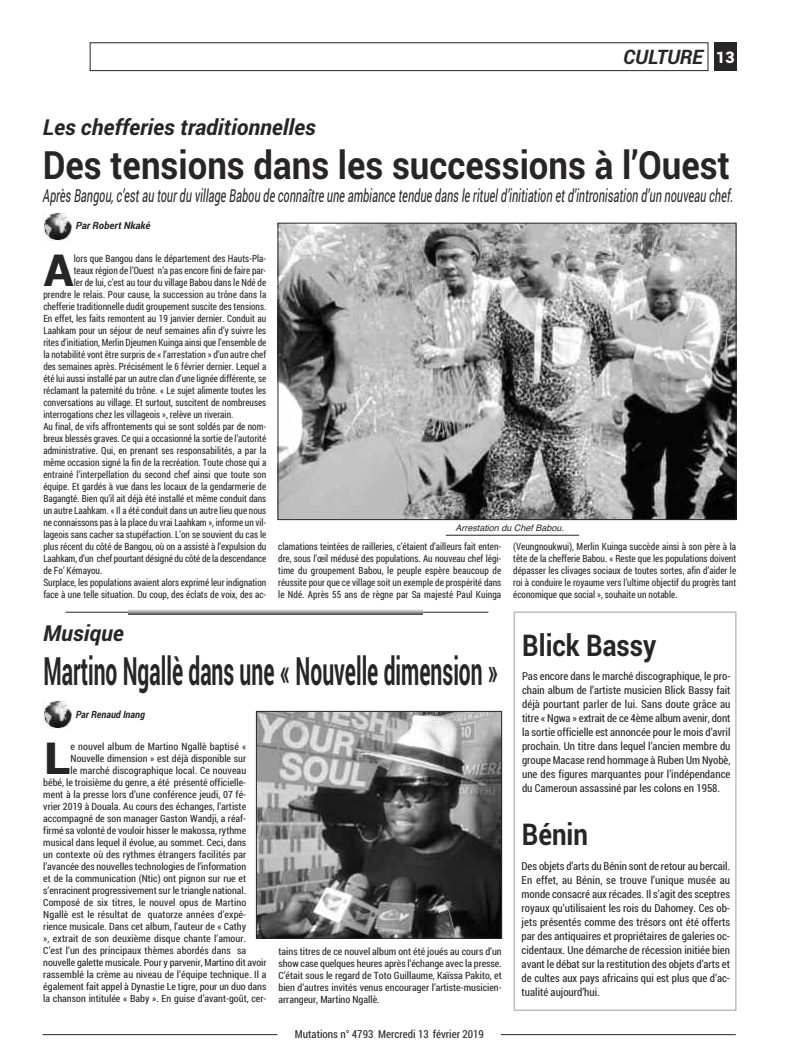
<style>
.page{position:relative;width:808px;height:1063px;background:#fff}
.page>*{position:absolute;margin:0;border:0;box-sizing:border-box;transform-origin:0 0}
.t1{font:700 42.8px "Verdana";color:#272526;scale:.92 1}
.t2{font:700 42.8px "Verdana";color:#272526}
.t3{font:700 39px "Roboto";color:#272526;scale:.54 1}
.t4{font:700 39px "Roboto";color:#272526;scale:.89 1}
.t5{font:700 30px "Roboto";color:#272526;scale:.86 1}
.t6{font:italic 700 22px "Roboto";color:#272526}
.t7{font:italic 700 20px "Roboto";color:#272526}
.t8{font:italic 18px "Roboto";color:#272526;scale:.64 1}
.t9{font:11px/14px "Roboto Condensed";color:#272526;text-align:justify}
.t10{font:10px/12px "Roboto Condensed";color:#272526;text-align:justify;scale:.92 1}
.t11{font:10px/12px "Roboto Condensed";color:#272526;text-align:justify}
.t12{font:italic 700 10px "Roboto";color:#272526}
.t13{font:italic 700 10px "Roboto";color:#272526;scale:.92 1}
.t14{font:italic 9px "Helvetica";color:#272526}
.s1{font-weight:900;font-style:normal;font-size:16px;color:#fff}
</style>
<div class="page">
<div style="left:90px;top:43px;width:618px;height:28px;border:1px solid #272526"></div>
<div style="left:714px;top:43px;width:23px;height:28px;background:#272526"></div>
<hr style="left:43px;top:1034px;width:234px;height:1px;background:#272526">
<hr style="left:501px;top:1034px;width:235px;height:1px;background:#272526">
<img style="left:43px;top:212px;width:28px;height:28px">
<img style="left:258px;top:713px;width:242px;height:223px">
<div style="left:256px;top:711px;width:246px;height:227px;border:1px solid #272526"></div>
<img style="left:43px;top:701px;width:28px;height:28px">
<img style="left:280px;top:225px;width:454px;height:293px">
<div style="left:278px;top:223px;width:458px;height:297px;border:1px solid #272526"></div>
<hr style="left:446px;top:535px;width:133px;height:1px;background:#272526">
<div style="left:513px;top:611px;width:224px;height:400px;border:2px solid #bebebe"></div>
<hr style="left:66px;top:612px;width:422px;height:1px;background:#272526">
<svg style="left:128px;top:609px;width:295px;height:6px;background:#a1a0a1"></svg>
<h3 class="t7" style="left:623px;top:45px;width:113px">CULTURE <span class="s1">13</span></h3>
<h3 class="t6" style="left:43px;top:114px;width:274px">Les chefferies traditionnelles</h3>
<h2 class="t4" style="left:43px;top:142px;width:773px">Des tensions dans les successions à l’Ouest</h2>
<h3 class="t8" style="left:43px;top:185px;width:1080px">Après Bangou, c’est au tour du village Babou de connaître une ambiance tendue dans le rituel d’initiation et d’intronisation d’un nouveau chef.</h3>
<p class="t12" style="left:76px;top:220px;width:76px">Par Robert Nkaké</p>
<h1 class="t1" style="left:43px;top:243px;width:35px">A</h1>
<p class="t10" style="left:74px;top:252px;width:211px">lors que Bangou dans le département des Hauts-Pla-</p>
<p class="t10" style="left:74px;top:264px;width:211px">teaux région de l’Ouest n’a pas encore fini de faire par-</p>
<p class="t10" style="left:74px;top:276px;width:211px">ler de lui, c’est au tour du village Babou dans le Ndé de</p>
<p class="t10" style="left:43px;top:288px;width:244px">prendre le relais. Pour cause, la succession au trône dans la</p>
<p class="t10" style="left:43px;top:300px;width:244px">chefferie traditionnelle dudit groupement suscite des tensions.</p>
<p class="t10" style="left:43px;top:312px;width:244px">En effet, les faits remontent au 19 janvier dernier. Conduit au</p>
<p class="t10" style="left:43px;top:324px;width:244px">Laahkam pour un séjour de neuf semaines afin d’y suivre les</p>
<p class="t10" style="left:43px;top:336px;width:244px">rites d’initiation, Merlin Djeumen Kuinga ainsi que l’ensemble de</p>
<p class="t10" style="left:43px;top:348px;width:244px">la notabilité vont être surpris de « l’arrestation » d’un autre chef</p>
<p class="t10" style="left:43px;top:360px;width:244px">des semaines après. Précisément le 6 février dernier. Lequel a</p>
<p class="t10" style="left:43px;top:372px;width:244px">été lui aussi installé par un autre clan d’une lignée différente, se</p>
<p class="t10" style="left:43px;top:384px;width:244px">réclamant la paternité du trône. « Le sujet alimente toutes les</p>
<p class="t10" style="left:43px;top:396px;width:244px">conversations au village. Et surtout, suscitent de nombreuses</p>
<p class="t10" style="left:43px;top:408px;width:208px">interrogations chez les villageois », relève un riverain.</p>
<p class="t10" style="left:43px;top:420px;width:244px">Au final, de vifs affrontements qui se sont soldés par de nom-</p>
<p class="t10" style="left:43px;top:432px;width:244px">breux blessés graves. Ce qui a occasionné la sortie de l’autorité</p>
<p class="t10" style="left:43px;top:444px;width:244px">administrative. Qui, en prenant ses responsabilités, a par la</p>
<p class="t10" style="left:43px;top:456px;width:244px">même occasion signé la fin de la recréation. Toute chose qui a</p>
<p class="t10" style="left:43px;top:468px;width:244px">entrainé l’interpellation du second chef ainsi que toute son</p>
<p class="t10" style="left:43px;top:480px;width:244px">équipe. Et gardés à vue dans les locaux de la gendarmerie de</p>
<p class="t10" style="left:43px;top:492px;width:244px">Bagangté. Bien qu’il ait déjà été installé et même conduit dans</p>
<p class="t10" style="left:43px;top:504px;width:244px">un autre Laahkam. « Il a été conduit dans un autre lieu que nous</p>
<p class="t10" style="left:43px;top:516px;width:244px">ne connaissons pas à la place du vrai Laahkam », informe un vil-</p>
<p class="t10" style="left:43px;top:528px;width:244px">lageois sans cacher sa stupéfaction. L’on se souvient du cas le</p>
<p class="t10" style="left:43px;top:540px;width:244px">plus récent du côté de Bangou, où on a assisté à l’expulsion du</p>
<p class="t10" style="left:43px;top:552px;width:244px">Laahkam, d’un chef pourtant désigné du côté de la descendance</p>
<p class="t10" style="left:43px;top:564px;width:66px">de Fo’ Kémayou.</p>
<p class="t10" style="left:43px;top:576px;width:244px">Surplace, les populations avaient alors exprimé leur indignation</p>
<p class="t10" style="left:43px;top:588px;width:244px">face à une telle situation. Du coup, des éclats de voix, des ac-</p>
<p class="t14" style="left:455px;top:523px;width:110px">Arrestation du Chef Babou.</p>
<p class="t10" style="left:278px;top:541px;width:244px">clamations teintées de railleries, c’étaient d’ailleurs fait enten&shy;dre, sous l’œil médusé des populations. Au nouveau chef légi&shy;time du groupement Babou, le peuple espère beaucoup de réussite pour que ce village soit un exemple de prospérité dans le Ndé. Après 55 ans de règne par Sa majesté Paul Kuinga</p>
<p class="t10" style="left:513px;top:541px;width:244px">(Veungnoukwui), Merlin Kuinga succède ainsi à son père à la tête de la chefferie Babou. « Reste que les populations doivent dépasser les clivages sociaux de toutes sortes, afin d’aider le roi à conduire le royaume vers l’ultime objectif du progrès tant économique que social », souhaite un notable.</p>
<h3 class="t6" style="left:43px;top:621px;width:82px">Musique</h3>
<h2 class="t3" style="left:43px;top:649px;width:844px">Martino Ngallè dans une « Nouvelle dimension »</h2>
<p class="t13" style="left:76px;top:708px;width:77px">Par Renaud Inang</p>
<h1 class="t2" style="left:43px;top:731px;width:29px">L</h1>
<p class="t11" style="left:71px;top:740px;width:177px">e nouvel album de Martino Ngallè baptisé «</p>
<p class="t11" style="left:71px;top:752px;width:177px">Nouvelle dimension » est déjà disponible sur</p>
<p class="t11" style="left:71px;top:764px;width:177px">le marché discographique local. Ce nouveau</p>
<p class="t11" style="left:43px;top:776px;width:204px">bébé, le troisième du genre, a été présenté officielle-</p>
<p class="t11" style="left:43px;top:788px;width:204px">ment à la presse lors d’une conférence jeudi, 07 fé-</p>
<p class="t11" style="left:43px;top:800px;width:204px">vrier 2019 à Douala. Au cours des échanges, l’artiste</p>
<p class="t11" style="left:43px;top:812px;width:204px">accompagné de son manager Gaston Wandji, a réaf-</p>
<p class="t11" style="left:43px;top:824px;width:204px">firmé sa volonté de vouloir hisser le makossa, rythme</p>
<p class="t11" style="left:43px;top:836px;width:204px">musical dans lequel il évolue, au sommet. Ceci, dans</p>
<p class="t11" style="left:43px;top:848px;width:204px">un contexte où des rythmes étrangers facilités par</p>
<p class="t11" style="left:43px;top:860px;width:204px">l’avancée des nouvelles technologies de l’information</p>
<p class="t11" style="left:43px;top:872px;width:204px">et de la communication (Ntic) ont pignon sur rue et</p>
<p class="t11" style="left:43px;top:884px;width:204px">s’enracinent progressivement sur le triangle national.</p>
<p class="t11" style="left:43px;top:896px;width:204px">Composé de six titres, le nouvel opus de Martino</p>
<p class="t11" style="left:43px;top:908px;width:204px">Ngallè est le résultat de quatorze années d’expé-</p>
<p class="t11" style="left:43px;top:920px;width:204px">rience musicale. Dans cet album, l’auteur de « Cathy</p>
<p class="t11" style="left:43px;top:932px;width:204px">», extrait de son deuxième disque chante l’amour.</p>
<p class="t11" style="left:43px;top:944px;width:204px">C’est l’un des principaux thèmes abordés dans sa</p>
<p class="t11" style="left:43px;top:956px;width:225px">nouvelle galette musicale. Pour y parvenir, Martino dit avoir</p>
<p class="t11" style="left:43px;top:968px;width:225px">rassemblé la crème au niveau de l’équipe technique. Il a</p>
<p class="t11" style="left:43px;top:980px;width:225px">également fait appel à Dynastie Le tigre, pour un duo dans</p>
<p class="t11" style="left:43px;top:992px;width:225px">la chanson intitulée « Baby ». En guise d’avant-goût, cer-</p>
<p class="t11" style="left:278px;top:945px;width:225px">tains titres de ce nouvel album ont été joués au cours d’un show case quelques heures après l’échange avec la presse.<br>C’était sous le regard de Toto Guillaume, Kaïssa Pakito, et bien d’autres invités venus encourager l’artiste-musicien&shy;arrangeur, Martino Ngallè.</p>
<p class="t9" style="left:295px;top:1027px;width:191px">Mutations n° 4793 Mercredi 13 février 2019</p>
<h3 class="t5" style="left:522px;top:628px;width:157px">Blick Bassy</h3>
<p class="t9" style="left:522px;top:669px;width:210px">Pas encore dans le marché discographique, le pro&shy;chain album de l’artiste musicien Blick Bassy fait déjà pourtant parler de lui. Sans doute grâce au titre « Ngwa » extrait de ce 4ème album avenir, dont la sortie officielle est annoncée pour le mois d’avril prochain. Un titre dans lequel l’ancien membre du groupe Macase rend hommage à Ruben Um Nyobè, une des figures marquantes pour l’indépendance du Cameroun assassiné par les colons en 1958.</p>
<h3 class="t5" style="left:522px;top:817px;width:78px">Bénin</h3>
<p class="t9" style="left:522px;top:859px;width:210px">Des objets d’arts du Bénin sont de retour au bercail.<br>En effet, au Bénin, se trouve l’unique musée au monde consacré aux récades. Il s’agit des sceptres royaux qu’utilisaient les rois du Dahomey. Ces ob&shy;jets présentés comme des trésors ont été offerts par des antiquaires et propriétaires de galeries oc&shy;cidentaux. Une démarche de récession initiée bien avant le débat sur la restitution des objets d’arts et de cultes aux pays africains qui est plus que d’ac&shy;tualité aujourd’hui.</p>
</div>
